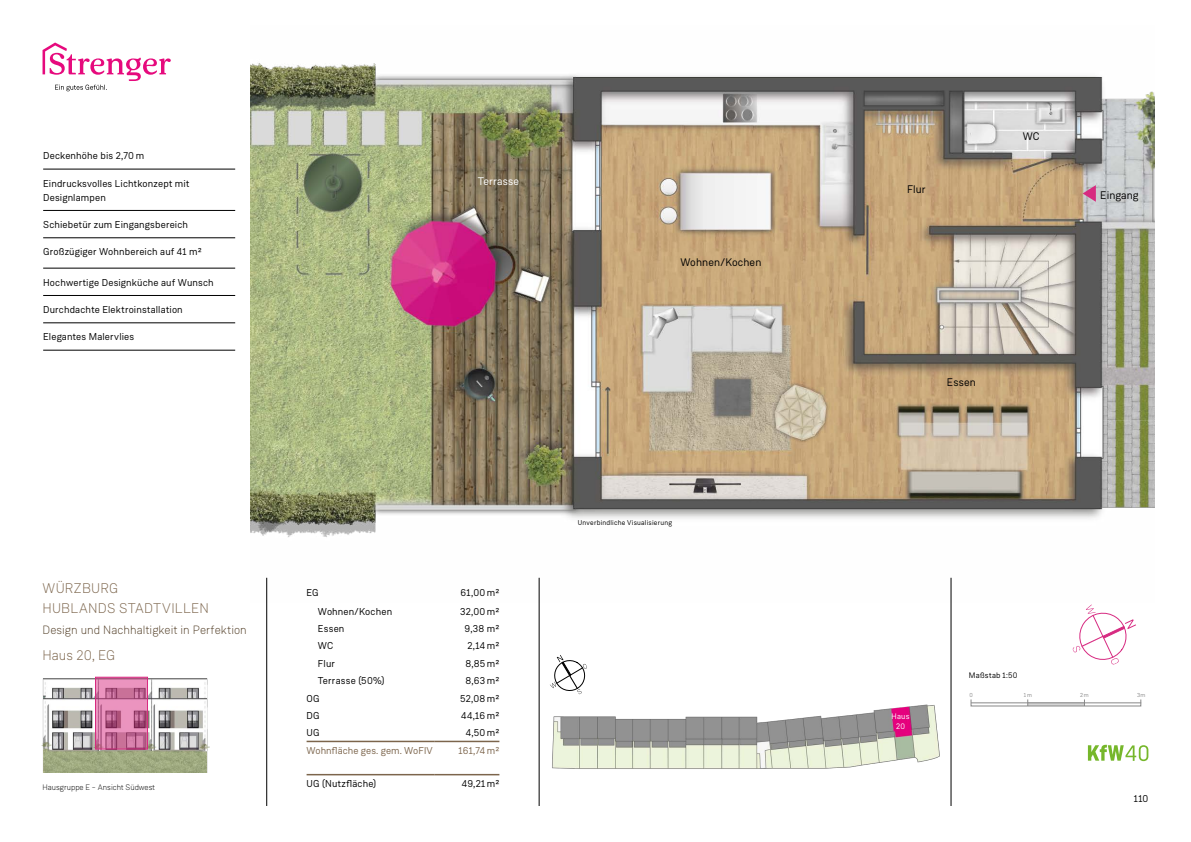
<style>
.page{position:relative;width:1191px;height:842px;background:#fff}
.page>*{position:absolute;margin:0;border:0;box-sizing:border-box;transform-origin:0 0}
.t1{font:300 14px/20px "Weissenhof Grotesk";letter-spacing:.015em;color:#7c654c}
.t2{font:300 12px "Weissenhof Grotesk";letter-spacing:.005em;color:#55422b}
.t3{font:11px "Weissenhof Grotesk";letter-spacing:.01em;color:#000}
.t4{font:11px "Weissenhof Grotesk";letter-spacing:.01em;color:#fff}
.t5{font:10px/14px "Weissenhof Grotesk";letter-spacing:.015em;color:#000}
.t6{font:10px "Weissenhof Grotesk";letter-spacing:.005em;color:#7c654c}
.t7{font:300 8px "Weissenhof Grotesk";color:#000}
.t8{font:8px "Weissenhof Grotesk";letter-spacing:.03em;color:#000}
.t9{font:8px/9.6px "Weissenhof Grotesk";letter-spacing:.025em;color:#fff;text-align:center}
.t10{font:7px "Weissenhof Grotesk";letter-spacing:.025em;color:#000}
.t11{font:5.8px "Weissenhof Grotesk";color:#888}
</style>
<div class="page">
<hr style="left:266px;top:578px;width:1px;height:228px;background:#000">
<hr style="left:951px;top:578px;width:1px;height:228px;background:#000">
<hr style="left:539px;top:578px;width:1px;height:228px;background:#000">
<hr style="left:1027px;top:703px;width:57px;height:3px;background:#d4d4d4">
<div style="left:970px;top:699px;width:171px;height:7px;border:1px solid #888"></div>
<hr style="left:971px;top:702px;width:170px;height:1px;background:#888">
<svg style="left:43px;top:43px;width:128px;height:48px"></svg>
<img style="left:552px;top:704px;width:388px;height:65px">
<img style="left:41px;top:676px;width:169px;height:97px">
<img style="left:251px;top:63px;width:904px;height:539px">
<svg style="left:550px;top:655px;width:37px;height:40px"></svg>
<svg style="left:1088px;top:745px;width:60px;height:16px"></svg>
<svg style="left:1072px;top:604px;width:64px;height:61px"></svg>
<svg style="left:97px;top:679px;width:49px;height:68px;background:#ce77a2"></svg>
<div style="left:95px;top:677px;width:53px;height:72px;border:1px solid #d72a80"></div>
<svg style="left:1082px;top:185px;width:13px;height:17px"></svg>
<hr style="left:306px;top:741px;width:128px;height:1px;background:#7c654c">
<hr style="left:434px;top:741px;width:65px;height:1px;background:#7c654c">
<hr style="left:306px;top:774px;width:128px;height:1px;background:#7c654c">
<hr style="left:434px;top:774px;width:65px;height:1px;background:#7c654c">
<hr style="left:43px;top:169px;width:192px;height:1px;background:#000">
<hr style="left:43px;top:210px;width:192px;height:1px;background:#000">
<hr style="left:43px;top:237px;width:192px;height:1px;background:#000">
<hr style="left:43px;top:268px;width:192px;height:1px;background:#000">
<hr style="left:43px;top:295px;width:192px;height:1px;background:#000">
<hr style="left:43px;top:322px;width:192px;height:1px;background:#000">
<hr style="left:43px;top:350px;width:192px;height:1px;background:#000">
<p class="t5" style="left:43px;top:149px;width:103px">Deckenhöhe bis 2,70 m</p>
<p class="t5" style="left:43px;top:176px;width:148px">Eindrucksvolles Lichtkonzept mit<br>Designlampen</p>
<p class="t5" style="left:43px;top:217px;width:146px">Schiebetür zum Eingangsbereich</p>
<p class="t5" style="left:43px;top:245px;width:160px">Großzügiger Wohnbereich auf 41 m²</p>
<p class="t5" style="left:43px;top:275px;width:172px">Hochwertige Designküche auf Wunsch</p>
<p class="t5" style="left:43px;top:302px;width:141px">Durchdachte Elektroinstallation</p>
<p class="t5" style="left:43px;top:330px;width:93px">Elegantes Malervlies</p>
<p class="t4" style="left:478px;top:175px;width:43px">Terrasse</p>
<p class="t3" style="left:680px;top:255px;width:83px">Wohnen/Kochen</p>
<h1 class="t1" style="left:43px;top:578px;width:168px">WÜRZBURG<br>HUBLANDS STADTVILLEN</h1>
<p class="t2" style="left:43px;top:623px;width:206px">Design und Nachhaltigkeit in Perfektion</p>
<h1 class="t1" style="left:43px;top:645px;width:74px">Haus 20, EG</h1>
<p class="t7" style="left:43px;top:782px;width:114px">Hausgruppe E – Ansicht Südwest</p>
<p class="t5" style="left:306px;top:586px;width:14px">EG</p>
<p class="t5" style="left:460px;top:586px;width:40px">61,00 m²</p>
<p class="t5" style="left:318px;top:604px;width:76px">Wohnen/Kochen</p>
<p class="t5" style="left:460px;top:604px;width:41px">32,00 m²</p>
<p class="t5" style="left:318px;top:621px;width:28px">Essen</p>
<p class="t5" style="left:464px;top:621px;width:36px">9,38 m²</p>
<p class="t5" style="left:318px;top:639px;width:17px">WC</p>
<p class="t5" style="left:467px;top:639px;width:33px">2,14 m²</p>
<p class="t5" style="left:318px;top:656px;width:19px">Flur</p>
<p class="t5" style="left:465px;top:656px;width:35px">8,85 m²</p>
<p class="t5" style="left:318px;top:674px;width:68px">Terrasse (50%)</p>
<p class="t5" style="left:465px;top:674px;width:35px">8,63 m²</p>
<p class="t5" style="left:306px;top:691px;width:15px">OG</p>
<p class="t5" style="left:460px;top:691px;width:41px">52,08 m²</p>
<p class="t5" style="left:306px;top:708px;width:15px">DG</p>
<p class="t5" style="left:461px;top:708px;width:40px">44,16 m²</p>
<p class="t5" style="left:306px;top:726px;width:15px">UG</p>
<p class="t5" style="left:466px;top:726px;width:35px">4,50 m²</p>
<p class="t6" style="left:306px;top:744px;width:128px">Wohnfläche ges. gem. WoFlV</p>
<p class="t6" style="left:458px;top:744px;width:42px">161,74 m²</p>
<p class="t5" style="left:306px;top:777px;width:71px">UG (Nutzfläche)</p>
<p class="t5" style="left:461px;top:777px;width:39px">49,21 m²</p>
<p class="t10" style="left:578px;top:518px;width:96px">Unverbindliche Visualisierung</p>
<p class="t3" style="left:907px;top:183px;width:20px">Flur</p>
<p class="t3" style="left:1022px;top:130px;width:19px">WC</p>
<p class="t3" style="left:1100px;top:188px;width:40px">Eingang</p>
<p class="t3" style="left:947px;top:376px;width:30px">Essen</p>
<p class="t9" style="left:891px;top:712px;width:19px">Haus<br>20</p>
<p class="t8" style="left:969px;top:670px;width:50px">Maßstab 1:50</p>
<p class="t11" style="left:969px;top:691px;width:5px">0</p>
<p class="t11" style="left:1024px;top:691px;width:10px">1m</p>
<p class="t11" style="left:1080px;top:691px;width:10px">2m</p>
<p class="t11" style="left:1137px;top:691px;width:10px">3m</p>
<p class="t5" style="left:1133px;top:791px;width:16px">110</p>
</div>
